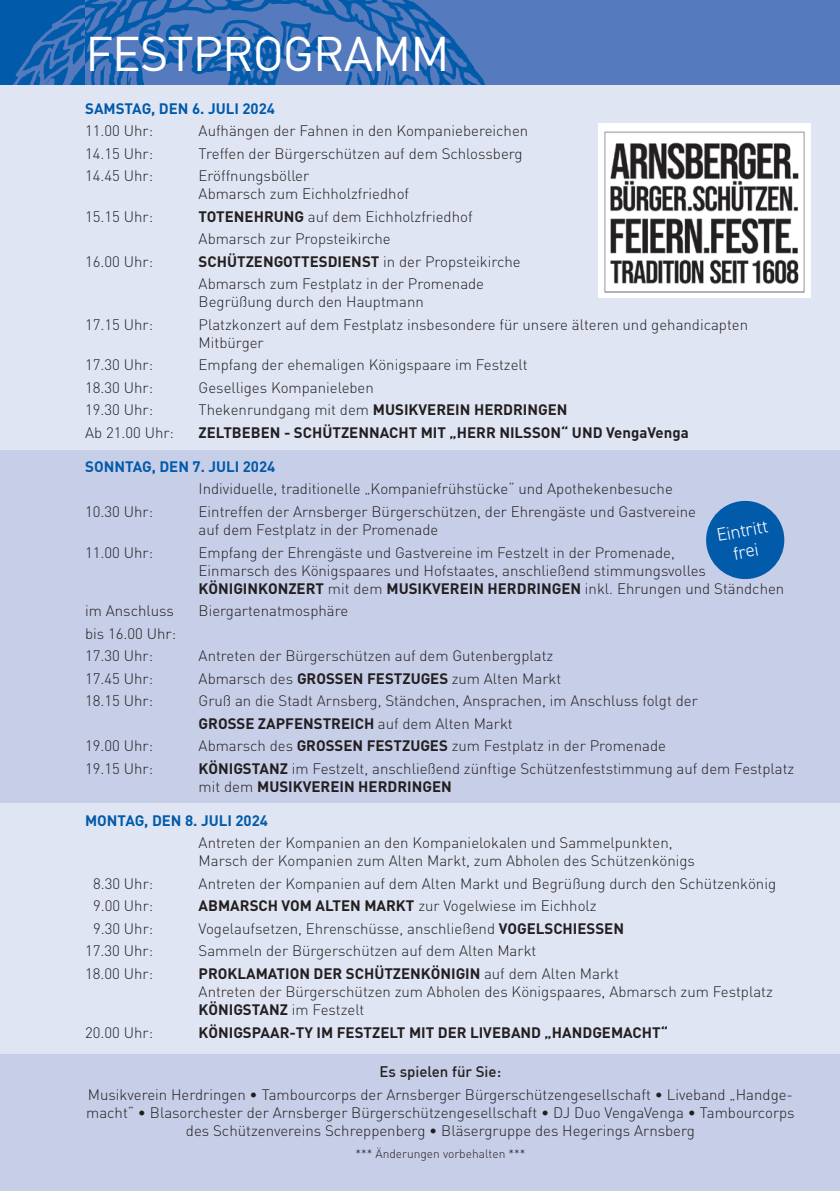
<style>
.page{position:relative;width:840px;height:1191px;background:#fff}
.page>*{position:absolute;margin:0;border:0;box-sizing:border-box;transform-origin:0 0}
.t1{font:48px "DIN Pro";letter-spacing:-.02em;color:#fff}
.t2{font:300 18.2px/20.8px "DIN2014";color:#fff;text-align:center}
.t3{font:300 15px/18px "DIN Pro";color:#231f20}
.t4{font:700 15px "DIN Pro";color:#231f20}
.t5{font:700 15px "DIN Pro";color:#015aaa}
.t6{font:500 15px "DIN Pro";color:#231f20}
.t7{font:300 12px "DIN Pro";color:#231f20}
.s1{font-weight:700}
.s2{font-weight:300}
</style>
<div class="page">
<img style="left:0;top:0;width:85px;height:85px">
<svg style="left:85px;top:0;width:754px;height:85px;background:#4574ba"></svg>
<div style="left:0;top:85px;width:839px;height:1106px;background:#e0e5f3"></div>
<img style="left:598px;top:123px;width:211px;height:174px">
<div style="left:0;top:449px;width:839px;height:353px;background:#c7cee8"></div>
<div style="left:0;top:1054px;width:839px;height:137px;background:#c7cee8"></div>
<svg style="left:706px;top:500px;width:79px;height:80px"></svg>
<h1 class="t1" style="left:85px;top:21px;width:365px">FESTPROGRAMM</h1>
<p class="t5" style="left:85px;top:98px;width:191px">SAMSTAG, DEN 6. JULI 2024</p>
<p class="t3" style="left:85px;top:121px;width:69px">11.00 Uhr:</p>
<p class="t3" style="left:198px;top:121px;width:331px">Aufhängen der Fahnen in den Kompaniebereichen</p>
<p class="t3" style="left:85px;top:144px;width:69px">14.15 Uhr:</p>
<p class="t3" style="left:198px;top:144px;width:325px">Treffen der Bürgerschützen auf dem Schlossberg</p>
<p class="t3" style="left:85px;top:166px;width:69px">14.45 Uhr:</p>
<p class="t3" style="left:198px;top:166px;width:212px">Eröffnungsböller<br>Abmarsch zum Eichholzfriedhof</p>
<p class="t3" style="left:85px;top:207px;width:69px">15.15 Uhr:</p>
<p class="t3" style="left:198px;top:204px;width:275px;line-height:22.6px"><span class="s1">TOTENEHRUNG</span> auf dem Eichholzfriedhof<br>Abmarsch zur Propsteikirche</p>
<p class="t3" style="left:85px;top:252px;width:69px">16.00 Uhr:</p>
<p class="t3" style="left:198px;top:249px;width:323px;line-height:22.6px"><span class="s1">SCHÜTZENGOTTESDIENST</span> in der Propsteikirche<br>Abmarsch zum Festplatz in der Promenade</p>
<p class="t3" style="left:198px;top:292px;width:226px">Begrüßung durch den Hauptmann</p>
<p class="t3" style="left:85px;top:315px;width:69px">17.15 Uhr:</p>
<p class="t3" style="left:198px;top:315px;width:550px">Platzkonzert auf dem Festplatz insbesondere für unsere älteren und gehandicapten<br>Mitbürger</p>
<p class="t3" style="left:85px;top:355px;width:69px">17.30 Uhr:</p>
<p class="t3" style="left:198px;top:355px;width:330px">Empfang der ehemaligen Königspaare im Festzelt</p>
<p class="t3" style="left:85px;top:378px;width:69px">18.30 Uhr:</p>
<p class="t3" style="left:198px;top:378px;width:177px">Geselliges Kompanieleben</p>
<p class="t3" style="left:85px;top:400px;width:69px">19.30 Uhr:</p>
<p class="t4" style="left:198px;top:400px;width:370px"><span class="s2">Thekenrundgang mit dem</span> MUSIKVEREIN HERDRINGEN</p>
<p class="t3" style="left:85px;top:423px;width:90px">Ab 21.00 Uhr:</p>
<p class="t4" style="left:198px;top:422px;width:491px">ZELTBEBEN - SCHÜTZENNACHT MIT „HERR NILSSON“ UND VengaVenga</p>
<p class="t5" style="left:85px;top:456px;width:192px">SONNTAG, DEN 7. JULI 2024</p>
<p class="t3" style="left:198px;top:479px;width:475px">Individuelle, traditionelle „Kompaniefrühstücke“ und Apothekenbesuche</p>
<p class="t3" style="left:85px;top:502px;width:69px">10.30 Uhr:</p>
<p class="t3" style="left:198px;top:502px;width:498px">Eintreffen der Arnsberger Bürgerschützen, der Ehrengäste und Gastvereine auf dem Festplatz in der Promenade</p>
<p class="t3" style="left:85px;top:542px;width:69px">11.00 Uhr:</p>
<p class="t3" style="left:198px;top:542px;width:587px">Empfang der Ehrengäste und Gastvereine im Festzelt in der Promenade,<br>Einmarsch des Königspaares und Hofstaates, anschließend stimmungsvolles<br><span class="s1">KÖNIGINKONZERT</span> mit dem <span class="s1">MUSIKVEREIN HERDRINGEN</span> inkl. Ehrungen und Ständchen</p>
<p class="t3" style="left:85px;top:601px;width:90px">im Anschluss</p>
<p class="t3" style="left:198px;top:601px;width:151px">Biergartenatmosphäre</p>
<p class="t3" style="left:85px;top:621px;width:92px;line-height:22.6px">bis 16.00 Uhr:<br>17.30 Uhr:</p>
<p class="t2" style="left:715px;top:525px;width:53px;rotate:-10deg">Eintritt frei</p>
<p class="t3" style="left:198px;top:646px;width:356px">Antreten der Bürgerschützen auf dem Gutenbergplatz</p>
<p class="t3" style="left:85px;top:668px;width:69px">17.45 Uhr:</p>
<p class="t3" style="left:198px;top:668px;width:364px">Abmarsch des <span class="s1">GROSSEN FESTZUGES</span> zum Alten Markt</p>
<p class="t3" style="left:85px;top:691px;width:69px">18.15 Uhr:</p>
<p class="t3" style="left:198px;top:689px;width:500px;line-height:22.6px">Gruß an die Stadt Arnsberg, Ständchen, Ansprachen, im Anschluss folgt der<br><span class="s1">GROSSE ZAPFENSTREICH</span> auf dem Alten Markt</p>
<p class="t3" style="left:85px;top:736px;width:69px">19.00 Uhr:</p>
<p class="t3" style="left:198px;top:736px;width:468px">Abmarsch des <span class="s1">GROSSEN FESTZUGES</span> zum Festplatz in der Promenade</p>
<p class="t3" style="left:85px;top:759px;width:69px">19.15 Uhr:</p>
<p class="t3" style="left:198px;top:759px;width:597px"><span class="s1">KÖNIGSTANZ</span> im Festzelt, anschließend zünftige Schützenfeststimmung auf dem Festplatz mit dem <span class="s1">MUSIKVEREIN HERDRINGEN</span></p>
<p class="t5" style="left:85px;top:810px;width:184px">MONTAG, DEN 8. JULI 2024</p>
<p class="t3" style="left:198px;top:833px;width:497px">Antreten der Kompanien an den Kompanielokalen und Sammelpunkten,<br>Marsch der Kompanien zum Alten Markt, zum Abholen des Schützenkönigs</p>
<p class="t3" style="left:93px;top:873px;width:62px">8.30 Uhr:</p>
<p class="t3" style="left:198px;top:873px;width:578px">Antreten der Kompanien auf dem Alten Markt und Begrüßung durch den Schützenkönig</p>
<p class="t3" style="left:93px;top:896px;width:62px">9.00 Uhr:</p>
<p class="t3" style="left:198px;top:896px;width:399px"><span class="s1">ABMARSCH VOM ALTEN MARKT</span> zur Vogelwiese im Eichholz</p>
<p class="t3" style="left:93px;top:919px;width:62px">9.30 Uhr:</p>
<p class="t3" style="left:198px;top:919px;width:426px">Vogelaufsetzen, Ehrenschüsse, anschließend <span class="s1">VOGELSCHIESSEN</span></p>
<p class="t3" style="left:85px;top:941px;width:69px">17.30 Uhr:</p>
<p class="t3" style="left:198px;top:941px;width:339px">Sammeln der Bürgerschützen auf dem Alten Markt</p>
<p class="t3" style="left:85px;top:964px;width:69px">18.00 Uhr:</p>
<p class="t3" style="left:198px;top:964px;width:575px"><span class="s1">PROKLAMATION DER SCHÜTZENKÖNIGIN</span> auf dem Alten Markt<br>Antreten der Bürgerschützen zum Abholen des Königspaares, Abmarsch zum Festplatz<br><span class="s1">KÖNIGSTANZ</span> im Festzelt</p>
<p class="t3" style="left:85px;top:1022px;width:69px">20.00 Uhr:</p>
<p class="t4" style="left:198px;top:1022px;width:470px">KÖNIGSPAAR-TY IM FESTZELT MIT DER LIVEBAND „HANDGEMACHT“</p>
<p class="t6" style="left:379px;top:1062px;width:123px">Es spielen für Sie:</p>
<p class="t3" style="left:86px;top:1084px;width:709px;text-align:center">Musikverein Herdringen • Tambourcorps der Arnsberger Bürgerschützengesellschaft • Liveband „Handge&shy;macht“ • Blasorchester der Arnsberger Bürgerschützengesellschaft • DJ Duo VengaVenga • Tambourcorps des Schützenvereins Schreppenberg • Bläsergruppe des Hegerings Arnsberg</p>
<p class="t7" style="left:355px;top:1145px;width:171px">*** Änderungen vorbehalten ***</p>
</div>
